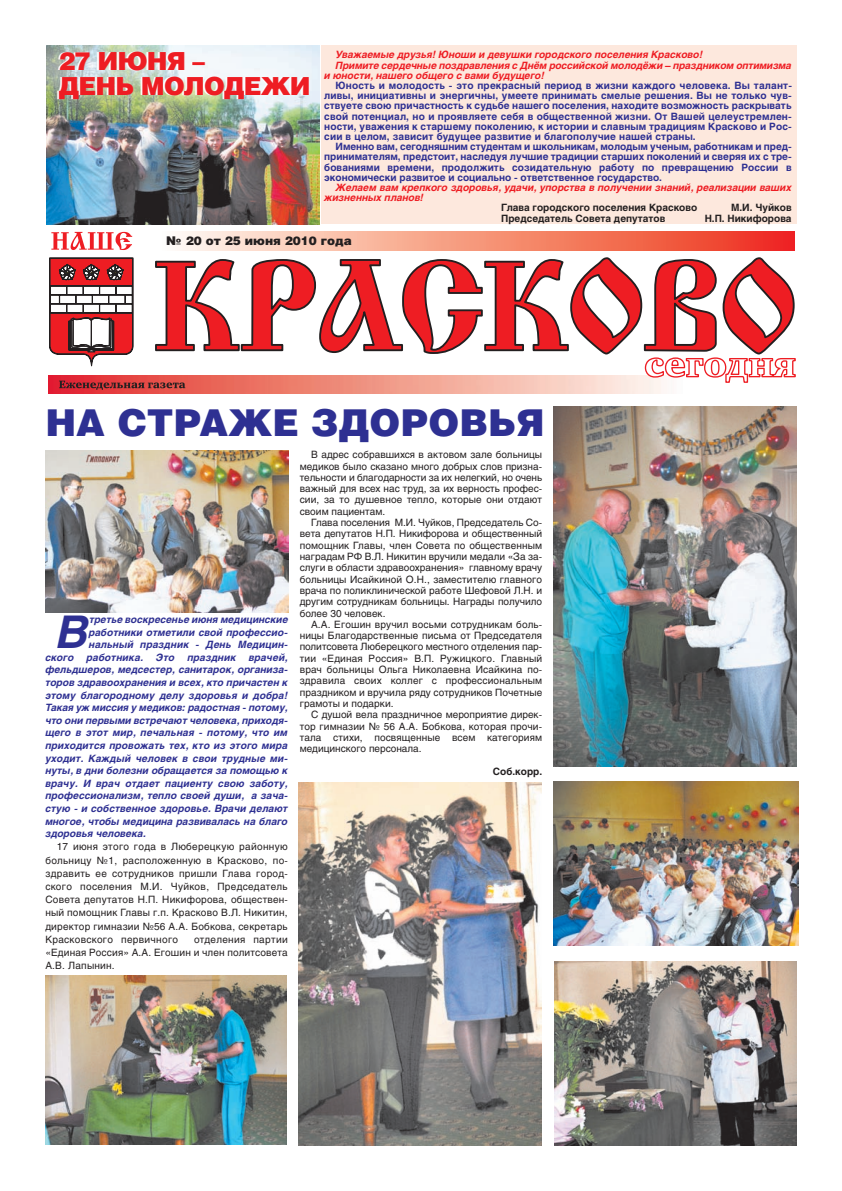
<style>
.page{position:relative;width:842px;height:1191px;background:#fff}
.page>*{position:absolute;margin:0;border:0;box-sizing:border-box;transform-origin:0 0}
.t1{font:italic 700 44.7px "Helios";color:#2e3092}
.t2{font:900 37px "Helios";color:#2e3092}
.t3{font:900 24.9px/25.1px "Helios";letter-spacing:-.035em;color:#ee1d23}
.t4{font:900 12px "Helios";color:#231f20}
.t5{font:10px/11.3px "Helios";letter-spacing:.01em;color:#231f20;text-align:justify}
.t6{font:700 10px/10.2px "Helios";color:#2e3092;text-align:justify}
.t7{font:italic 700 10px/12.6px "Helios";letter-spacing:.01em;color:#2e3092;text-align:justify}
.t8{font:italic 700 10px/10.2px "Helios";color:#ee1d23}
.t9{font:700 10px "Helios";color:#231f20}
</style>
<div class="page">
<div style="left:320px;top:45px;width:477px;height:179px;background:#fde8dd"></div>
<img style="left:48px;top:375px;width:614px;height:19px">
<svg style="left:49px;top:232px;width:747px;height:158px"></svg>
<img style="left:45px;top:450px;width:243px;height:162px">
<img style="left:45px;top:975px;width:242px;height:169px">
<img style="left:298px;top:782px;width:243px;height:363px">
<img style="left:553px;top:781px;width:246px;height:164px">
<img style="left:554px;top:406px;width:243px;height:360px">
<img style="left:554px;top:961px;width:242px;height:184px">
<img style="left:47px;top:45px;width:272px;height:180px">
<h3 class="t3" style="left:59px;top:51px;width:253px">27 ИЮНЯ –<br>ДЕНЬ МОЛОДЕЖИ</h3>
<p class="t8" style="left:336px;top:51px;width:369px">Уважаемые друзья! Юноши и девушки городского поселения Красково!</p>
<p class="t8" style="left:336px;top:61px;width:457px">Примите сердечные поздравления с Днём российской молодёжи – праздником оптимизма</p>
<p class="t8" style="left:324px;top:71px;width:222px">и юности, нашего общего с вами будущего!</p>
<p class="t6" style="left:324px;top:81px;width:469px;text-indent:11px">Юность и молодость - это прекрасный период в жизни каждого человека. Вы талант&shy;ливы, инициативны и энергичны, умеете принимать смелые решения. Вы не только чув&shy;ствуете свою причастность к судьбе нашего поселения, находите возможность раскрывать свой потенциал, но и проявляете себя в общественной жизни. От Вашей целеустремлен&shy;ности, уважения к старшему поколению, к истории и славным традициям Красково и Рос&shy;сии в целом, зависит будущее развитие и благополучие нашей страны.</p>
<p class="t6" style="left:324px;top:142px;width:469px;text-indent:11px">Именно вам, сегодняшним студентам и школьникам, молодым ученым, работникам и пред&shy;принимателям, предстоит, наследуя лучшие традиции старших поколений и сверяя их с тре&shy;бованиями времени, продолжить созидательную работу по превращению России в экономически развитое и социально - ответственное государство.</p>
<p class="t8" style="left:324px;top:183px;width:469px;text-indent:11px">Желаем вам крепкого здоровья, удачи, упорства в получении знаний, реализации ваших жизненных планов!</p>
<p class="t9" style="left:501px;top:204px;width:198px">Глава городского поселения Красково</p>
<p class="t9" style="left:731px;top:204px;width:62px">М.И. Чуйков</p>
<p class="t9" style="left:501px;top:214px;width:166px">Председатель Совета депутатов</p>
<p class="t9" style="left:705px;top:214px;width:88px">Н.П. Никифорова</p>
<p class="t4" style="left:166px;top:236px;width:187px">№ 20 от 25 июня 2010 года</p>
<h2 class="t2" style="left:45px;top:410px;width:501px">НА СТРАЖЕ ЗДОРОВЬЯ</h2>
<h1 class="t1" style="left:57px;top:615px;width:34px">В</h1>
<p class="t7" style="left:89px;top:614px;width:201px">третье воскресенье июня медицинские работники отметили свой профессио&shy;нальный праздник - День Медицин-</p>
<p class="t7" style="left:45px;top:652px;width:30px">ского</p>
<p class="t7" style="left:87px;top:652px;width:58px">работника.</p>
<p class="t7" style="left:156px;top:652px;width:20px">Это</p>
<p class="t7" style="left:187px;top:652px;width:50px">праздник</p>
<p class="t7" style="left:45px;top:652px;width:244px;text-indent:203px">врачей, фельдшеров, медсестер, санитарок, организа&shy;торов здравоохранения и всех, кто причастен к этому благородному делу здоровья и добра!<br>Такая уж миссия у медиков: радостная - потому, что они первыми встречают человека, приходя&shy;щего в этот мир, печальная - потому, что им приходится провожать тех, кто из этого мира уходит. Каждый человек в свои трудные ми&shy;нуты, в дни болезни обращается за помощью к врачу. И врач отдает пациенту свою заботу, профессионализм, тепло своей души, а зача&shy;стую - и собственное здоровье. Врачи делают многое, чтобы медицина развивалась на благо здоровья человека.</p>
<p class="t5" style="left:45px;top:841px;width:244px;line-height:13.2px;text-indent:11px">17 июня этого года в Люберецкую районную больницу №1, расположенную в Красково, по&shy;здравить ее сотрудников пришли Глава город&shy;ского поселения М.И. Чуйков, Председатель Совета депутатов Н.П. Никифорова, обществен&shy;ный помощник Главы г.п. Красково В.Л. Никитин, директор гимназии №56 А.А. Бобкова, секретарь Красковского первичного</p>
<p class="t5" style="left:45px;top:933px;width:244px;line-height:13.2px;text-indent:149px">отделения партии «Единая Россия» А.А. Егошин и член политсовета А.В. Лапынин.</p>
<p class="t5" style="left:300px;top:450px;width:244px;text-indent:11px">В адрес собравшихся в актовом зале больницы медиков было сказано много добрых слов призна&shy;тельности и благодарности за их нелегкий, но очень важный для всех нас труд, за их верность профес&shy;сии, за то душевное тепло, которые они отдают своим пациентам.</p>
<p class="t5" style="left:300px;top:518px;width:244px;text-indent:11px">Глава поселения М.И. Чуйков, Председатель Со&shy;вета депутатов Н.П. Никифорова и общественный помощник Главы, член Совета по общественным наградам РФ В.Л. Никитин вручили медали «За за&shy;слуги в области здравоохранения» главному врачу больницы Исайкиной О.Н., заместителю главного врача по поликлинической работе Шефовой Л.Н. и другим сотрудникам больницы. Награды получило более 30 человек.</p>
<p class="t5" style="left:300px;top:619px;width:244px;text-indent:11px">А.А. Егошин вручил восьми сотрудникам боль&shy;ницы Благодарственные письма от Председателя политсовета Люберецкого местного отделения пар&shy;тии «Единая Россия» В.П. Ружицкого. Главный врач больницы Ольга Николаевна Исайкина по&shy;здравила своих коллег с профессиональным праздником и вручила ряду сотрудников Почетные грамоты и подарки.</p>
<p class="t5" style="left:300px;top:710px;width:244px;text-indent:11px">С душой вела праздничное мероприятие дирек&shy;тор гимназии № 56 А.А. Бобкова, которая прочи&shy;тала стихи, посвященные всем категориям медицинского персонала.</p>
<p class="t9" style="left:493px;top:767px;width:51px">Соб.корр.</p>
</div>
